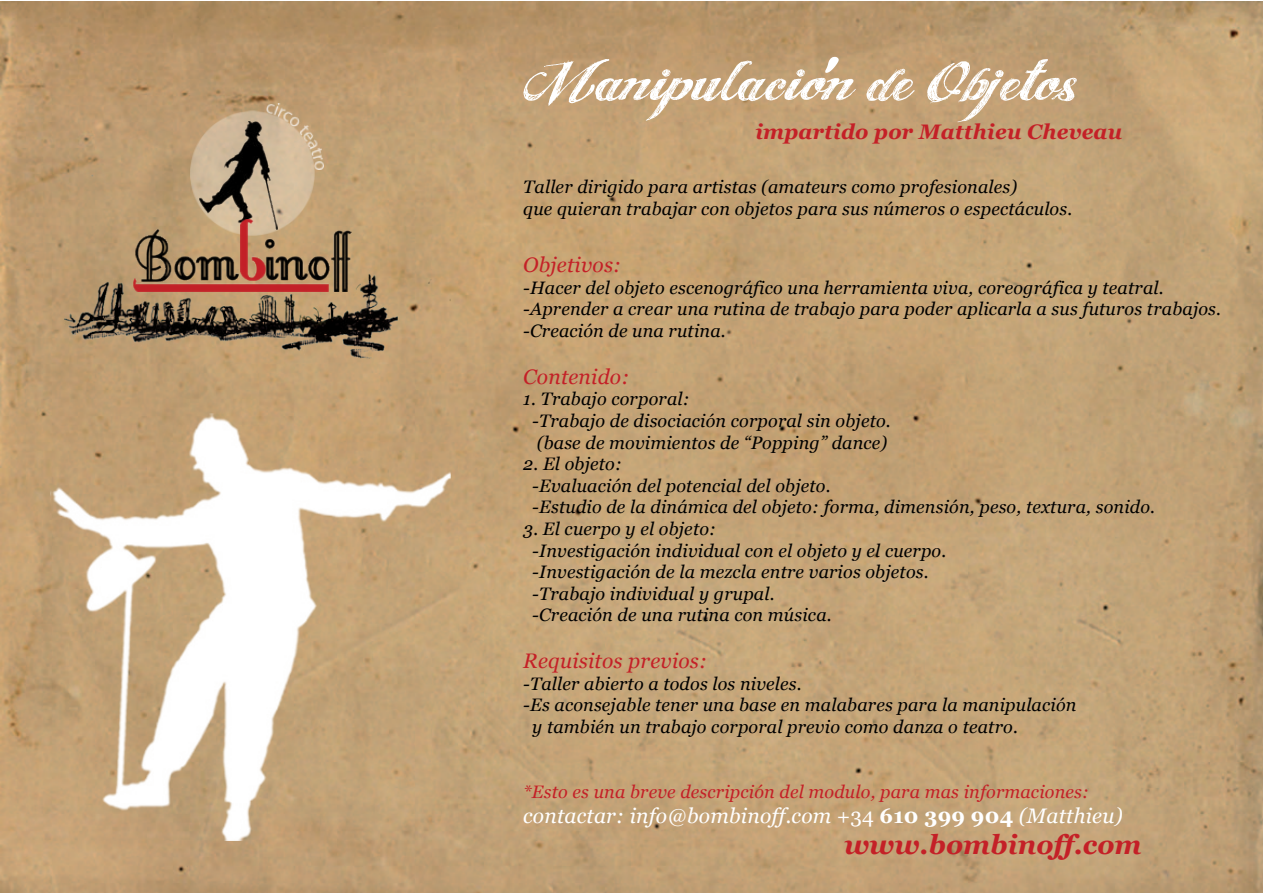
<style>
.page{position:relative;width:1263px;height:893px;background:#fff}
.page>*{position:absolute;margin:0;border:0;box-sizing:border-box;transform-origin:0 0}
.t1{font:italic 700 27px "Georgia";color:#c42027}
.t2{font:italic 21px "Georgia";letter-spacing:.01em;color:#fff}
.t3{font:italic 21px "Georgia";letter-spacing:.01em;color:#c42027}
.t4{font:italic 700 21px "Georgia";letter-spacing:.01em;color:#c42027}
.t5{font:italic 18px/21.6px "Georgia";letter-spacing:.01em;color:#000}
.t6{font:italic 18px "Georgia";letter-spacing:.01em;color:#c42027}
.s1{font-style:normal}
.s2{font-weight:700;font-style:normal}
</style>
<div class="page">
<img style="left:0;top:1px;width:1263px;height:892px">
<img style="left:50px;top:414px;width:401px;height:427px">
<img style="left:191px;top:110px;width:124px;height:64px">
<img style="left:266px;top:104px;width:57px;height:66px">
<img style="left:64px;top:174px;width:387px;height:186px">
<img style="left:199px;top:121px;width:78px;height:108px">
<img style="left:240px;top:220px;width:25px;height:9px">
<img style="left:136px;top:229px;width:216px;height:63px">
<svg style="left:866px;top:69px;width:49px;height:32px"></svg>
<svg style="left:927px;top:59px;width:150px;height:64px;background:#ceb493"></svg>
<svg style="left:523px;top:57px;width:333px;height:64px;background:#ccb08d"></svg>
<p class="t4" style="left:755px;top:118px;width:368px">impartido por Matthieu Cheveau</p>
<p class="t5" style="left:523px;top:176px;width:551px">Taller dirigido para artistas (amateurs como profesionales)<br>que quieran trabajar con objetos para sus números o espectáculos.</p>
<p class="t3" style="left:523px;top:252px;width:100px">Objetivos:</p>
<p class="t5" style="left:523px;top:277px;width:699px">-Hacer del objeto escenográfico una herramienta viva, coreográfica y teatral. -Aprender a crear una rutina de trabajo para poder aplicarla a sus futuros trabajos. -Creación de una rutina.</p>
<p class="t3" style="left:523px;top:363px;width:108px">Contenido:</p>
<p class="t5" style="left:532px;top:389px;width:360px;text-indent:-9px">1. Trabajo corporal:<br>-Trabajo de disociación corporal sin objeto. (base de movimientos de “Popping” dance)</p>
<p class="t5" style="left:532px;top:453px;width:624px;text-indent:-9px">2. El objeto:<br>-Evaluación del potencial del objeto.<br>-Estudio de la dinámica del objeto: forma, dimensión, peso, textura, sonido.</p>
<p class="t5" style="left:532px;top:518px;width:416px;text-indent:-9px">3. El cuerpo y el objeto:<br>-Investigación individual con el objeto y el cuerpo. -Investigación de la mezcla entre varios objetos. -Trabajo individual y grupal.<br>-Creación de una rutina con música.</p>
<p class="t3" style="left:523px;top:648px;width:186px">Requisitos previos:</p>
<p class="t5" style="left:523px;top:673px;width:280px">-Taller abierto a todos los niveles.</p>
<p class="t5" style="left:523px;top:695px;width:555px">-Es aconsejable tener una base en malabares para la manipulación</p>
<p class="t5" style="left:532px;top:716px;width:487px">y también un trabajo corporal previo como danza o teatro.</p>
<p class="t6" style="left:523px;top:780px;width:567px">*Esto es una breve descripción del modulo, para mas informaciones:</p>
<p class="t2" style="left:523px;top:802px;width:601px">contactar: info@bombinoff.com <span class="s1">+34</span> <span class="s2">610 399 904</span> (Matthieu)</p>
<h1 class="t1" style="left:844px;top:827px;width:299px">www.bombinoff.com</h1>
</div>
